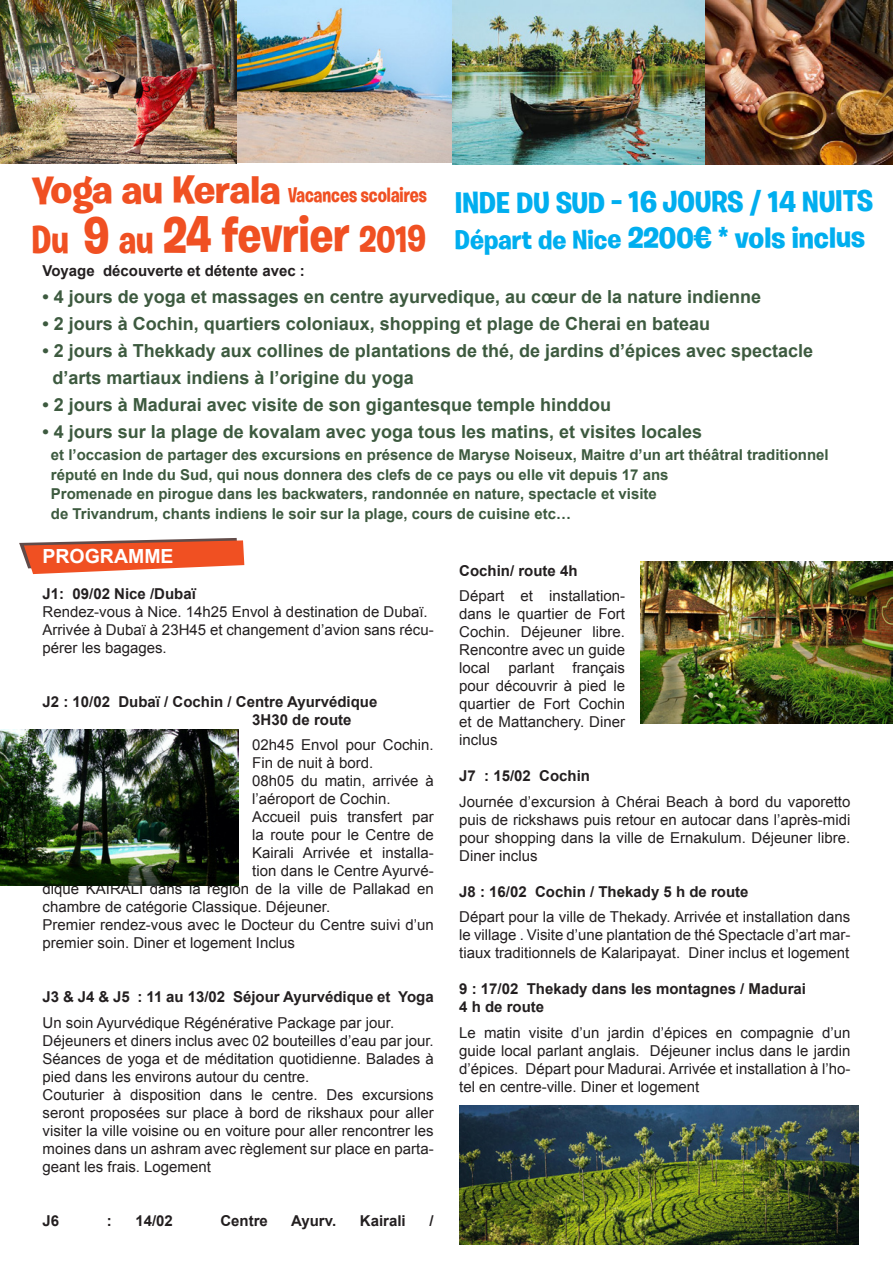
<style>
.page{position:relative;width:893px;height:1263px;background:#fff}
.page>*{position:absolute;margin:0;border:0;box-sizing:border-box;transform-origin:0 0}
.t1{font:700 51.3px "Burbank Big";letter-spacing:-.005em;color:#f05022;scale:.89 1}
.t2{font:700 30px "Burbank Big";letter-spacing:-.005em;color:#00aeef}
.t3{font:700 21px "Burbank Big";letter-spacing:-.005em;color:#f05022;scale:.83 1}
.t4{font:700 19.5px "Arial";color:#fff}
.t5{font:700 18px "Arial";color:#3d5a3f}
.t6{font:15px/18px "Arial";color:#231f20}
.t7{font:700 15px "Arial";color:#3d5a3f}
.t8{font:700 15px "Arial";color:#231f20}
.s1{font-size:39px}
.s2{font-size:39.15px}
.s3{font-size:37.05px}
.s4{font-size:27px}
</style>
<div class="page">
<svg style="left:19px;top:538px;width:225px;height:36px"></svg>
<img style="left:171px;top:0;width:282px;height:163px">
<img style="left:705px;top:0;width:188px;height:164px">
<img style="left:0;top:1px;width:237px;height:162px">
<img style="left:453px;top:0;width:252px;height:164px">
<img style="left:0;top:729px;width:238px;height:156px">
<img style="left:641px;top:561px;width:252px;height:162px">
<img style="left:459px;top:1105px;width:400px;height:140px">
<p class="t3" style="left:32px;top:182px;width:478px"><span class="s1">Yoga au Kerala</span> Vacances scolaires</p>
<p class="t1" style="left:32px;top:203px;width:445px"><span class="s2">Du</span> 9 <span class="s2">au</span> 24 fevrier <span class="s3">2019</span></p>
<p class="t2" style="left:455px;top:184px;width:420px">INDE DU SUD – 16 JOURS / 14 NUITS</p>
<p class="t2" style="left:455px;top:219px;width:412px"><span class="s4">Départ de Nice</span> 2200€ * vols inclus</p>
<p class="t8" style="left:43px;top:260px;width:264px">Voyage découverte et détente avec :</p>
<p class="t5" style="left:43px;top:284px;width:720px">• 4 jours de yoga et massages en centre ayurvedique, au cœur de la nature indienne</p>
<p class="t5" style="left:43px;top:311px;width:669px">• 2 jours à Cochin, quartiers coloniaux, shopping et plage de Cherai en bateau</p>
<p class="t5" style="left:43px;top:338px;width:772px">• 2 jours à Thekkady aux collines de plantations de thé, de jardins d’épices avec spectacle</p>
<p class="t5" style="left:53px;top:365px;width:363px">d’arts martiaux indiens à l’origine du yoga</p>
<p class="t5" style="left:43px;top:392px;width:570px">• 2 jours à Madurai avec visite de son gigantesque temple hinddou</p>
<p class="t5" style="left:43px;top:419px;width:661px">• 4 jours sur la plage de kovalam avec yoga tous les matins, et visites locales</p>
<p class="t7" style="left:51px;top:445px;width:779px">et l’occasion de partager des excursions en présence de Maryse Noiseux, Maitre d’un art théâtral traditionnel</p>
<p class="t7" style="left:51px;top:464px;width:619px">réputé en Inde du Sud, qui nous donnera des clefs de ce pays ou elle vit depuis 17 ans</p>
<p class="t7" style="left:51px;top:484px;width:608px">Promenade en pirogue dans les backwaters, randonnée en nature, spectacle et visite</p>
<p class="t7" style="left:51px;top:503px;width:522px">de Trivandrum, chants indiens le soir sur la plage, cours de cuisine etc…</p>
<p class="t4" style="left:43px;top:543px;width:133px">PROGRAMME</p>
<p class="t8" style="left:43px;top:584px;width:155px">J1: 09/02 Nice /Dubaï</p>
<p class="t6" style="left:43px;top:603px;width:387px">Rendez-vous à Nice. 14h25 Envol à destination de Dubaï.</p>
<p class="t6" style="left:43px;top:621px;width:393px">Arrivée à Dubaï à 23H45 et changement d’avion sans récu&shy;pérer les bagages.</p>
<p class="t8" style="left:43px;top:692px;width:336px">J2 : 10/02 Dubaï / Cochin / Centre Ayurvédique</p>
<p class="t8" style="left:252px;top:710px;width:101px">3H30 de route</p>
<p class="t6" style="left:252px;top:736px;width:183px">02h45 Envol pour Cochin.<br>Fin de nuit à bord.</p>
<p class="t6" style="left:252px;top:772px;width:183px">08h05 du matin, arrivée à l’aéroport de Cochin.</p>
<p class="t6" style="left:252px;top:808px;width:183px">Accueil puis transfert par</p>
<p class="t6" style="left:252px;top:826px;width:183px">la route pour le Centre de</p>
<p class="t6" style="left:252px;top:844px;width:183px">Kairali Arrivée et installa-</p>
<p class="t6" style="left:252px;top:862px;width:183px">tion dans le Centre Ayurvé-</p>
<p class="t6" style="left:43px;top:880px;width:393px">dique KAIRALI dans la région de la ville de Pallakad en</p>
<p class="t6" style="left:43px;top:898px;width:289px">chambre de catégorie Classique. Déjeuner.</p>
<p class="t6" style="left:43px;top:916px;width:393px">Premier rendez-vous avec le Docteur du Centre suivi d’un premier soin. Diner et logement Inclus</p>
<p class="t8" style="left:43px;top:987px;width:393px">J3 &amp; J4 &amp; J5 : 11 au 13/02 Séjour Ayurvédique et Yoga</p>
<p class="t6" style="left:43px;top:1014px;width:353px">Un soin Ayurvédique Régénérative Package par jour.</p>
<p class="t6" style="left:43px;top:1032px;width:393px">Déjeuners et diners inclus avec 02 bouteilles d’eau par jour.</p>
<p class="t6" style="left:43px;top:1050px;width:393px">Séances de yoga et de méditation quotidienne. Balades à pied dans les environs autour du centre.</p>
<p class="t6" style="left:43px;top:1086px;width:393px;text-align:justify">Couturier à disposition dans le centre. Des excursions seront proposées sur place à bord de rikshaux pour aller visiter la ville voisine ou en voiture pour aller rencontrer les moines dans un ashram avec règlement sur place en parta&shy;geant les frais. Logement</p>
<p class="t8" style="left:43px;top:1211px;width:18px">J6</p>
<p class="t8" style="left:107px;top:1211px;width:6px">:</p>
<p class="t8" style="left:135px;top:1211px;width:39px">14/02</p>
<p class="t8" style="left:220px;top:1211px;width:49px">Centre</p>
<p class="t8" style="left:291px;top:1211px;width:47px">Ayurv.</p>
<p class="t8" style="left:360px;top:1211px;width:47px">Kairali</p>
<p class="t8" style="left:430px;top:1211px;width:6px">/</p>
<p class="t8" style="left:459px;top:561px;width:120px">Cochin/ route 4h</p>
<p class="t6" style="left:459px;top:587px;width:167px;text-align:justify">Départ et installation&shy;dans le quartier de Fort Cochin. Déjeuner libre.<br>Rencontre avec un guide local parlant français pour découvrir à pied le quartier de Fort Cochin et de Mattanchery. Diner inclus</p>
<p class="t8" style="left:459px;top:766px;width:132px">J7 : 15/02 Cochin</p>
<p class="t6" style="left:459px;top:793px;width:393px;text-align:justify">Journée d’excursion à Chérai Beach à bord du vaporetto puis de rickshaws puis retour en autocar dans l’après-midi pour shopping dans la ville de Ernakulum. Déjeuner libre.<br>Diner inclus</p>
<p class="t8" style="left:459px;top:882px;width:291px">J8 : 16/02 Cochin / Thekady 5 h de route</p>
<p class="t6" style="left:459px;top:908px;width:393px;text-align:justify">Départ pour la ville de Thekady. Arrivée et installation dans le village . Visite d’une plantation de thé Spectacle d’art mar&shy;tiaux traditionnels de Kalaripayat. Diner inclus et logement</p>
<p class="t8" style="left:459px;top:979px;width:348px">9 : 17/02 Thekady dans les montagnes / Madurai</p>
<p class="t8" style="left:459px;top:997px;width:87px">4 h de route</p>
<p class="t6" style="left:459px;top:1024px;width:393px;text-align:justify">Le matin visite d’un jardin d’épices en compagnie d’un guide local parlant anglais. Déjeuner inclus dans le jardin d’épices. Départ pour Madurai. Arrivée et installation à l’ho&shy;tel en centre-ville. Diner et logement</p>
</div>
